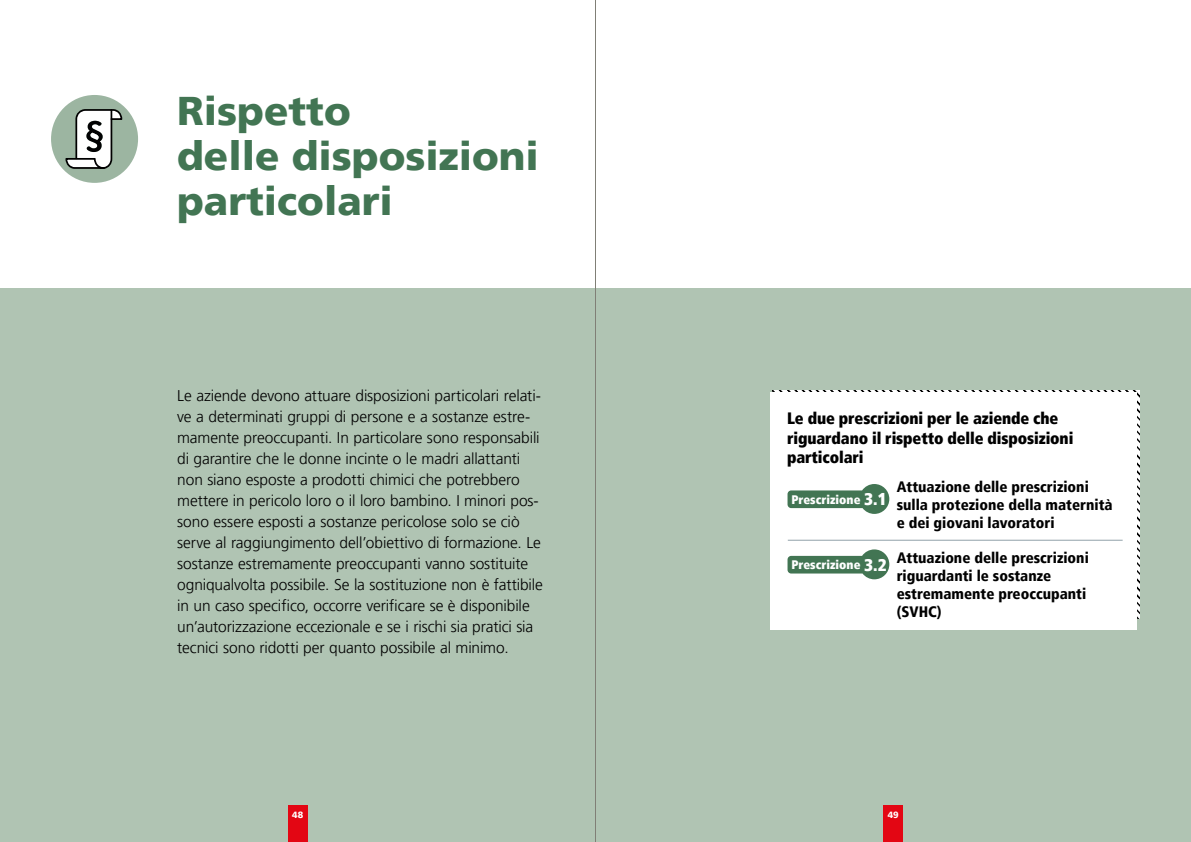
<style>
.page{position:relative;width:1191px;height:842px;background:#fff}
.page>*{position:absolute;margin:0;border:0;box-sizing:border-box;transform-origin:0 0}
.H2_Kapiteluntertitel_Grün{font:900 40px/45px "Frutiger LT Pro";color:#427553}
.t1{font:900 condensed 16.4px/19.7px "Frutiger LT Pro";letter-spacing:-.005em;color:#000}
.Lead_1{font:300 15.5px/21px "Frutiger LT Pro";letter-spacing:-.005em;color:#000}
.t2{font:900 condensed 15.1px/18.1px "Frutiger LT Pro";color:#000}
.t3{font:900 condensed 12.3px "Frutiger LT Pro";color:#fff}
.t4{font:900 9px "Frutiger LT Pro";color:#fff}
.s1{font-size:17.1px}
</style>
<div class="page">
<div style="left:0;top:288px;width:1191px;height:554px;background:#b0c4b3"></div>
<div style="left:288px;top:805px;width:20px;height:37px;background:#e30613"></div>
<div style="left:51px;top:95px;width:87px;height:88px;background:#9cb5a1;border-radius:50%"></div>
<svg style="left:65px;top:109px;width:57px;height:60px"></svg>
<div style="left:883px;top:805px;width:20px;height:37px;background:#e30613"></div>
<div style="left:770px;top:392px;width:366px;height:238px;background:#fff"></div>
<hr style="left:788px;top:540px;width:334px;height:1px;background:#9dacb3">
<svg style="left:787px;top:484px;width:102px;height:30px"></svg>
<svg style="left:787px;top:549px;width:102px;height:30px"></svg>
<hr style="left:595px;top:0;width:1px;height:842px;background:#807f76">
<h2 class="H2_Kapiteluntertitel_Grün" style="left:177px;top:88px;width:363px">Rispetto<br>delle disposizioni particolari</h2>
<p class="Lead_1" style="left:177px;top:386px;width:367px">Le aziende devono attuare disposizioni particolari relati&shy;ve a determinati gruppi di persone e a sostanze estre&shy;mamente preoccupanti. In particolare sono responsabili di garantire che le donne incinte o le madri allattanti non siano esposte a prodotti chimici che potrebbero mettere in pericolo loro o il loro bambino. I minori pos&shy;sono essere esposti a sostanze pericolose solo se ciò serve al raggiungimento dell’obiettivo di formazione. Le sostanze estremamente preoccupanti vanno sostituite ogniqualvolta possibile. Se la sostituzione non è fattibile in un caso specifico, occorre verificare se è disponibile un’autorizzazione eccezionale e se i rischi sia pratici sia tecnici sono ridotti per quanto possibile al minimo.</p>
<p class="t1" style="left:787px;top:408px;width:288px">Le due prescrizioni per le aziende che riguardano il rispetto delle disposizioni particolari</p>
<p class="t3" style="left:791px;top:492px;width:97px">Prescrizione <span class="s1">3.1</span></p>
<p class="t2" style="left:896px;top:477px;width:217px">Attuazione delle prescrizioni sulla protezione della maternità e dei giovani lavoratori</p>
<p class="t2" style="left:896px;top:548px;width:194px">Attuazione delle prescrizioni riguardanti le sostanze estremamente preoccupanti (SVHC)</p>
<p class="t3" style="left:791px;top:557px;width:97px">Prescrizione <span class="s1">3.2</span></p>
<p class="t4" style="left:292px;top:809px;width:13px">48</p>
<p class="t4" style="left:887px;top:809px;width:13px">49</p>
</div>
